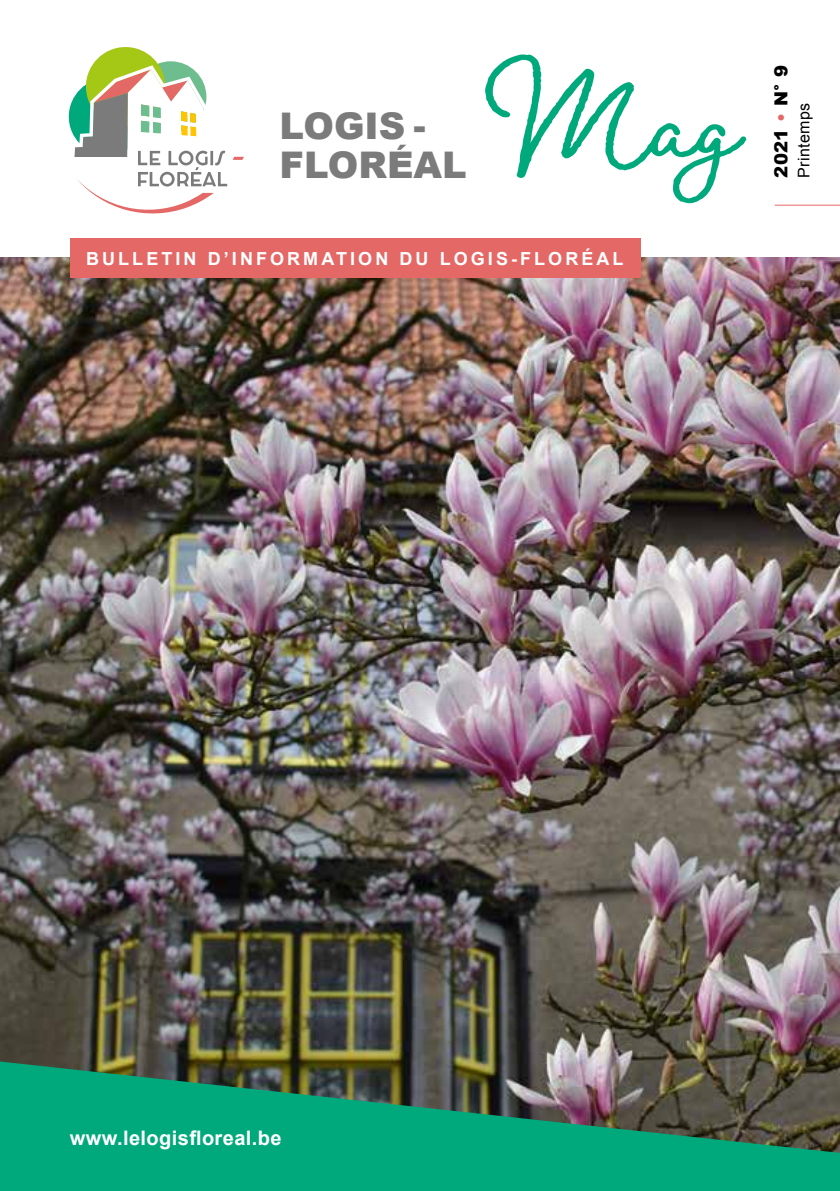
<style>
.page{position:relative;width:840px;height:1191px;background:#fff}
.page>*{position:absolute;margin:0;border:0;box-sizing:border-box;transform-origin:0 0}
.t1{font:900 36.6px/39.8px "Arial";color:#7c7b7b}
.t2{font:700 20px "Arial";letter-spacing:.02em;color:#fff}
.t3{font:700 18px "Arial";letter-spacing:.17em;color:#fff}
.t4{font:900 18px "Arial";color:#000}
.t5{font:16px "Arial";letter-spacing:.02em;color:#000}
.s1{color:#e46866}
</style>
<div class="page">
<div style="left:86px;top:47px;width:79px;height:79px;background:#a5c715;border-radius:50%"></div>
<svg style="left:71px;top:65px;width:173px;height:148px"></svg>
<img style="left:0;top:257px;width:839px;height:804px">
<div style="left:70px;top:238px;width:569px;height:40px;background:#e46866"></div>
<img style="left:0;top:1061px;width:839px;height:130px">
<hr style="left:774px;top:205px;width:65px;height:1px;background:#e46866">
<svg style="left:485px;top:54px;width:261px;height:150px"></svg>
<h1 class="t1" style="left:279px;top:106px;width:188px">LOGIS -<br>FLORÉAL</h1>
<p class="t3" style="left:86px;top:246px;width:538px">BULLETIN D’INFORMATION DU LOGIS-FLORÉAL</p>
<p class="t4" style="left:770px;top:178px;width:114px;rotate:-90deg">2021 <span class="s1">•</span> N° 9</p>
<p class="t5" style="left:793px;top:178px;width:76px;rotate:-90deg">Printemps</p>
<p class="t2" style="left:70px;top:1124px;width:213px">www.lelogisfloreal.be</p>
</div>
